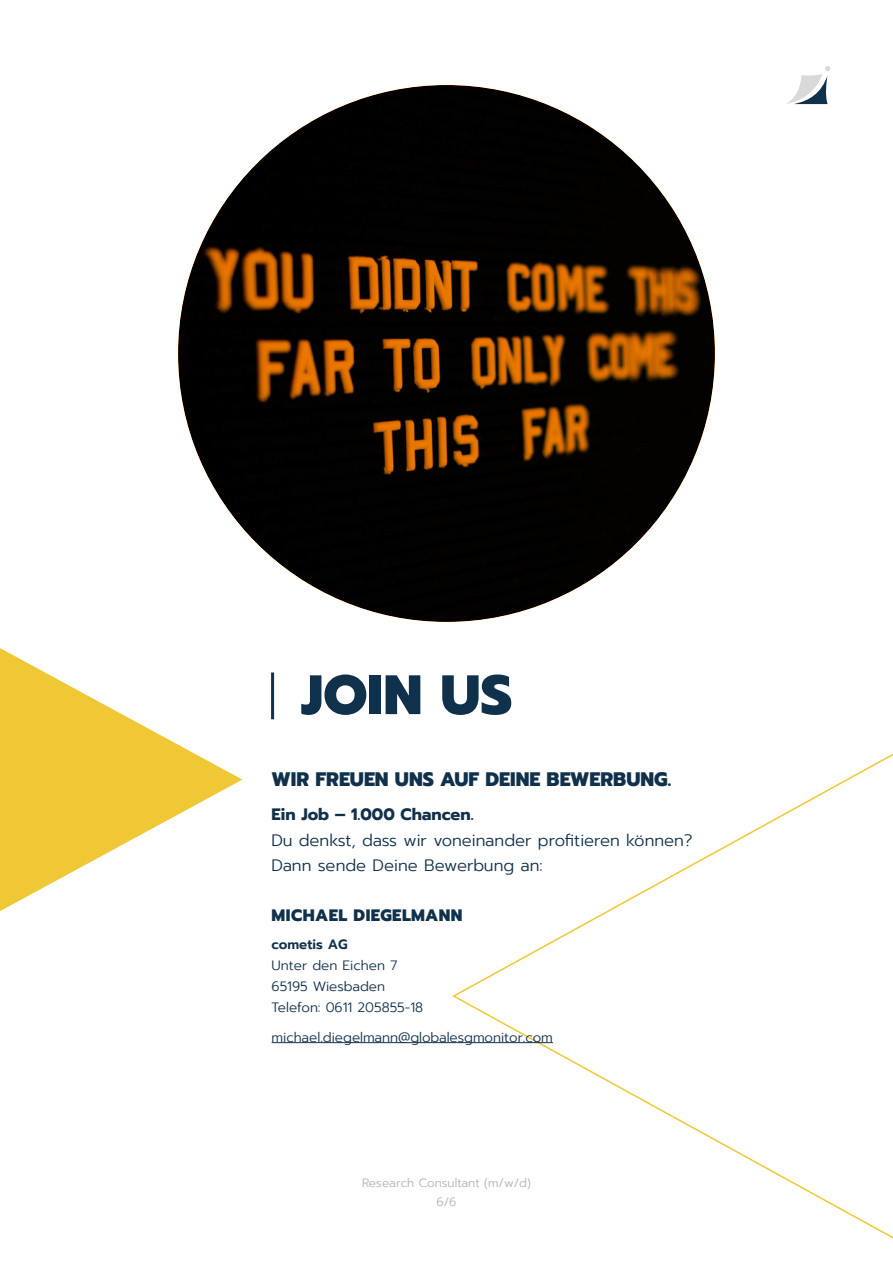
<style>
.page{position:relative;width:893px;height:1263px;background:#fff}
.page>*{position:absolute;margin:0;border:0;box-sizing:border-box;transform-origin:0 0}
.t1{font:800 55.5px "Prompt";color:#10314b}
.t2{font:800 19.5px "Prompt";color:#10314b}
.t3{font:300 16.5px/25.5px "Prompt";color:#10314b}
.t4{font:700 16.5px "Prompt";color:#10314b}
.t5{font:800 16.5px "Prompt";letter-spacing:.03em;color:#10314b}
.t6{font:300 13.5px/21px "Prompt";color:#10314b}
.t7{font:600 13.5px "Prompt";color:#10314b}
.t8{font:300 12px "Prompt";color:#b3b3b3}
</style>
<div class="page">
<svg style="left:452px;top:753px;width:441px;height:486px"></svg>
<img style="left:178px;top:85px;width:537px;height:537px;border-radius:268px">
<hr style="left:271px;top:672px;width:3px;height:47px;background:#10314b">
<hr style="left:272px;top:1042px;width:281px;height:1px;background:#10314b">
<svg style="left:0;top:648px;width:242px;height:263px"></svg>
<svg style="left:786px;top:66px;width:44px;height:38px"></svg>
<h1 class="t1" style="left:301px;top:674px;width:213px">JOIN US</h1>
<h2 class="t2" style="left:272px;top:772px;width:401px">WIR FREUEN UNS AUF DEINE BEWERBUNG.</h2>
<p class="t4" style="left:272px;top:805px;width:204px">Ein Job – 1.000 Chancen.</p>
<p class="t3" style="left:272px;top:827px;width:422px">Du denkst, dass wir voneinander profitieren können?<br>Dann sende Deine Bewerbung an:</p>
<p class="t5" style="left:272px;top:909px;width:192px">MICHAEL DIEGELMANN</p>
<p class="t7" style="left:272px;top:939px;width:78px">cometis AG</p>
<p class="t6" style="left:272px;top:956px;width:153px">Unter den Eichen 7<br>65195 Wiesbaden<br>Telefon: 0611 205855-18</p>
<p class="t6" style="left:272px;top:1027px;width:283px">michael.diegelmann@globalesgmonitor.com</p>
<p class="t8" style="left:362px;top:1178px;width:170px">Research Consultant (m/w/d)</p>
<p class="t8" style="left:436px;top:1197px;width:21px">6/6</p>
</div>
